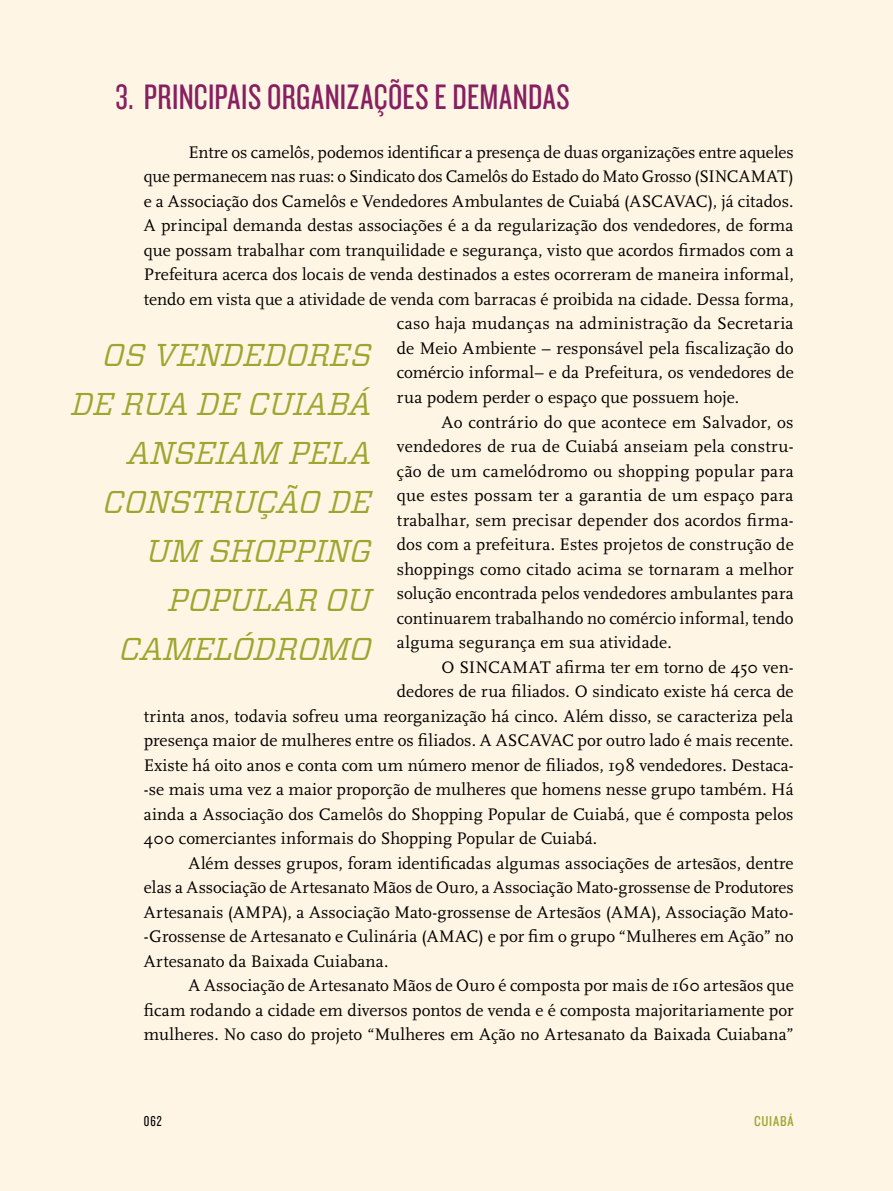
<style>
.page{position:relative;width:893px;height:1191px;background:#fff5e4}
.page>*{position:absolute;margin:0;border:0;box-sizing:border-box;transform-origin:0 0}
.t1{font:36.75px "Knockout HTF28 Junior Featherwt";letter-spacing:.01em;color:#87226c}
.t2{font:italic 31.5px/49px "Vitesse";letter-spacing:-.015em;color:#9ead35;text-align:right}
.t3{font:17.5px "Scala";letter-spacing:.005em;color:#000}
.t4{font:14.88px "Knockout HTF29 Junior Liteweight";color:#9ead35}
.t5{font:14.88px "Knockout HTF28 Junior Featherwt";color:#000}
</style>
<div class="page">
<h1 class="t1" style="left:116px;top:78px;width:456px">3. PRINCIPAIS ORGANIZAÇÕES E DEMANDAS</h1>
<p class="t3" style="left:189px;top:143px;width:607px">Entre os camelôs, podemos identificar a presença de duas organizações entre aqueles</p>
<p class="t3" style="left:144px;top:167px;width:651px">que permanecem nas ruas: o Sindicato dos Camelôs do Estado do Mato Grosso (SINCAMAT)</p>
<p class="t3" style="left:144px;top:192px;width:651px">e a Associação dos Camelôs e Vendedores Ambulantes de Cuiabá (ASCAVAC), já citados.</p>
<p class="t3" style="left:144px;top:216px;width:651px">A principal demanda destas associações é a da regularização dos vendedores, de forma</p>
<p class="t3" style="left:144px;top:241px;width:651px">que possam trabalhar com tranquilidade e segurança, visto que acordos firmados com a</p>
<p class="t3" style="left:144px;top:265px;width:651px">Prefeitura acerca dos locais de venda destinados a estes ocorreram de maneira informal,</p>
<p class="t3" style="left:144px;top:290px;width:651px">tendo em vista que a atividade de venda com barracas é proibida na cidade. Dessa forma,</p>
<p class="t3" style="left:397px;top:314px;width:398px">caso haja mudanças na administração da Secretaria</p>
<p class="t3" style="left:397px;top:339px;width:398px">de Meio Ambiente – responsável pela fiscalização do</p>
<p class="t3" style="left:397px;top:363px;width:398px">comércio informal– e da Prefeitura, os vendedores de</p>
<p class="t3" style="left:397px;top:388px;width:344px">rua podem perder o espaço que possuem hoje.</p>
<p class="t3" style="left:441px;top:412px;width:354px">Ao contrário do que acontece em Salvador, os</p>
<p class="t3" style="left:397px;top:437px;width:398px">vendedores de rua de Cuiabá anseiam pela constru-</p>
<p class="t3" style="left:397px;top:461px;width:398px">ção de um camelódromo ou shopping popular para</p>
<p class="t3" style="left:397px;top:486px;width:398px">que estes possam ter a garantia de um espaço para</p>
<p class="t3" style="left:397px;top:510px;width:398px">trabalhar, sem precisar depender dos acordos firma-</p>
<p class="t3" style="left:397px;top:535px;width:398px">dos com a prefeitura. Estes projetos de construção de</p>
<p class="t3" style="left:397px;top:559px;width:398px">shoppings como citado acima se tornaram a melhor</p>
<p class="t3" style="left:397px;top:584px;width:398px">solução encontrada pelos vendedores ambulantes para</p>
<p class="t3" style="left:397px;top:608px;width:398px">continuarem trabalhando no comércio informal, tendo</p>
<p class="t3" style="left:397px;top:633px;width:276px">alguma segurança em sua atividade.</p>
<p class="t3" style="left:441px;top:657px;width:354px">O SINCAMAT afirma ter em torno de 450 ven-</p>
<p class="t3" style="left:397px;top:682px;width:398px">dedores de rua filiados. O sindicato existe há cerca de</p>
<p class="t3" style="left:144px;top:706px;width:651px">trinta anos, todavia sofreu uma reorganização há cinco. Além disso, se caracteriza pela</p>
<p class="t3" style="left:144px;top:731px;width:651px">presença maior de mulheres entre os filiados. A ASCAVAC por outro lado é mais recente.</p>
<p class="t3" style="left:144px;top:755px;width:651px">Existe há oito anos e conta com um número menor de filiados, 198 vendedores. Destaca-</p>
<p class="t3" style="left:144px;top:780px;width:651px">-se mais uma vez a maior proporção de mulheres que homens nesse grupo também. Há</p>
<p class="t3" style="left:144px;top:804px;width:651px">ainda a Associação dos Camelôs do Shopping Popular de Cuiabá, que é composta pelos</p>
<p class="t3" style="left:144px;top:829px;width:455px">400 comerciantes informais do Shopping Popular de Cuiabá.</p>
<p class="t3" style="left:188px;top:853px;width:607px">Além desses grupos, foram identificadas algumas associações de artesãos, dentre</p>
<p class="t3" style="left:144px;top:878px;width:651px">elas a Associação de Artesanato Mãos de Ouro, a Associação Mato-grossense de Produtores</p>
<p class="t3" style="left:144px;top:902px;width:651px">Artesanais (AMPA), a Associação Mato-grossense de Artesãos (AMA), Associação Mato-</p>
<p class="t3" style="left:144px;top:927px;width:651px">-Grossense de Artesanato e Culinária (AMAC) e por fim o grupo “Mulheres em Ação” no</p>
<p class="t3" style="left:144px;top:951px;width:246px">Artesanato da Baixada Cuiabana.</p>
<p class="t3" style="left:189px;top:976px;width:607px">A Associação de Artesanato Mãos de Ouro é composta por mais de 160 artesãos que</p>
<p class="t3" style="left:144px;top:1000px;width:651px">ficam rodando a cidade em diversos pontos de venda e é composta majoritariamente por</p>
<p class="t3" style="left:144px;top:1025px;width:651px">mulheres. No caso do projeto “Mulheres em Ação no Artesanato da Baixada Cuiabana”</p>
<h2 class="t2" style="left:71px;top:330px;width:302px">OS VENDEDORES<br>DE RUA DE CUIABÁ<br>ANSEIAM PELA<br>CONSTRUÇÃO DE<br>UM SHOPPING<br>POPULAR OU<br>CA MELÓDROMO</h2>
<p class="t5" style="left:144px;top:1113px;width:19px">062</p>
<p class="t4" style="left:754px;top:1113px;width:15px">Cuiab</p>
<p class="t4" style="left:788px;top:1113px;width:8px">á</p>
</div>
